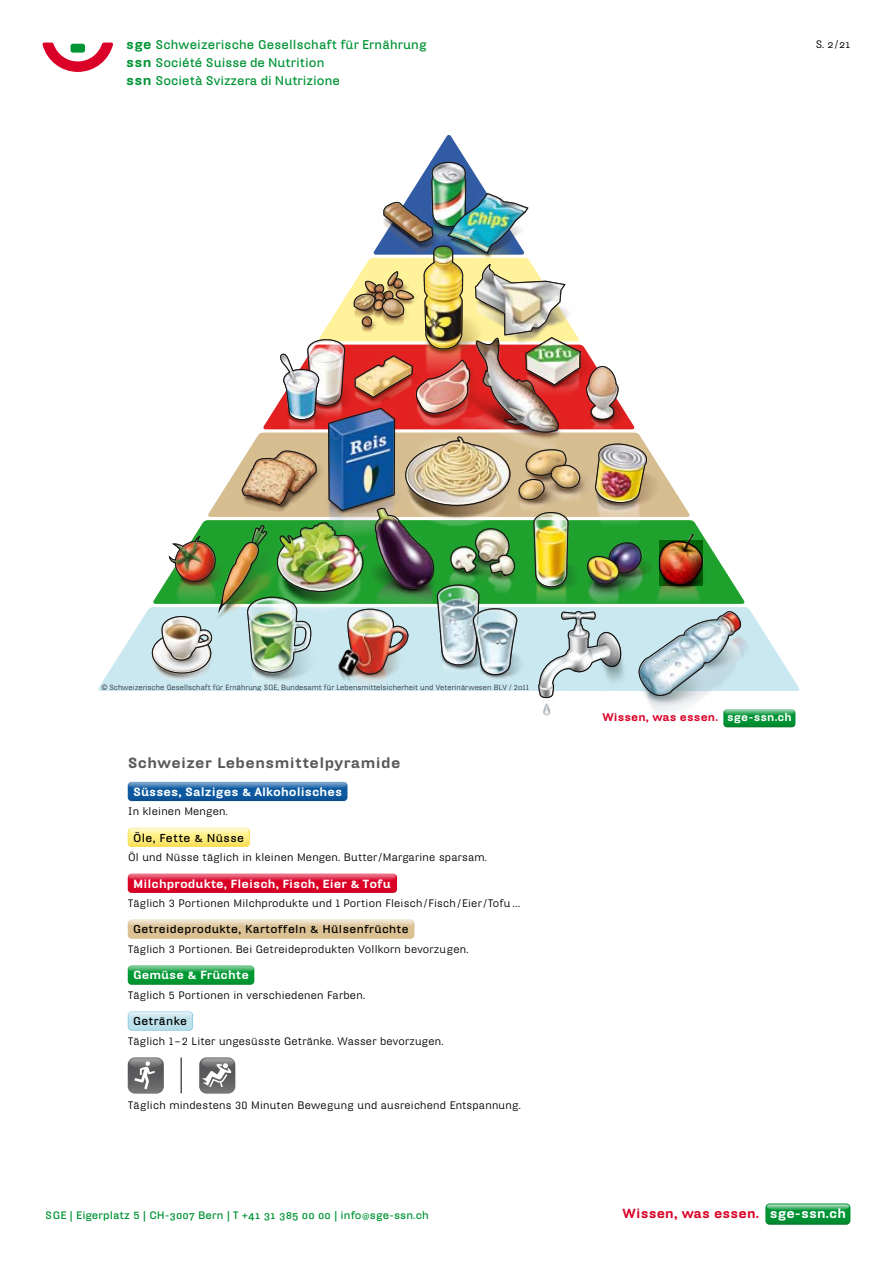
<style>
.page{position:relative;width:893px;height:1263px;background:#fff}
.page>*{position:absolute;margin:0;border:0;box-sizing:border-box;transform-origin:0 0}
.t1{font:900 14.25px "Hydra Text";letter-spacing:.03em;color:#58585a}
.t2{font:900 12.75px "Hydra Text";letter-spacing:.01em;color:#db0027}
.t3{font:700 12.3px/18px "Hydra Text";letter-spacing:.005em;color:#009435}
.t4{font:900 11.55px "Hydra Text";letter-spacing:.005em;color:#fff}
.t5{font:700 11.1px "Hydra Text";letter-spacing:.03em;color:#000}
.t6{font:900 10.8px "Hydra Text";letter-spacing:.01em;color:#db0027}
.t7{font:10.5px "Hydra Text";letter-spacing:.02em;color:#000}
.t8{font:700 10.5px "Hydra Text";letter-spacing:.01em;color:#009435}
.t9{font:7.35px "Hydra Text";letter-spacing:.005em;color:#3e3d40}
.s1{font-weight:900;font-size:13.05px}
.s2{font-family:"Hydra Text Regular Expert"}
.s3{font-family:"Arial";font-size:7.5px}
.s4{font-family:"Hydra Text Bold Expert";font-weight:400}
.s5{font-weight:400}
.s6{color:#fff}
</style>
<div class="page">
<svg style="left:43px;top:43px;width:70px;height:29px"></svg>
<svg style="left:765px;top:1203px;width:85px;height:22px;background:#249f4f"></svg>
<img style="left:98px;top:596px;width:702px;height:132px">
<img style="left:152px;top:135px;width:589px;height:563px">
<svg style="left:723px;top:709px;width:72px;height:18px"></svg>
<img style="left:724px;top:710px;width:70px;height:5px">
<svg style="left:128px;top:782px;width:219px;height:19px;background:#155ca0"></svg>
<img style="left:129px;top:783px;width:217px;height:5px">
<svg style="left:128px;top:828px;width:122px;height:19px;background:#fbe979"></svg>
<img style="left:129px;top:829px;width:120px;height:5px">
<svg style="left:128px;top:875px;width:269px;height:18px;background:#d80327"></svg>
<img style="left:129px;top:874px;width:267px;height:5px">
<div style="left:128px;top:920px;width:286px;height:19px;background:#dbc193;border-radius:4px"></div>
<img style="left:129px;top:920px;width:284px;height:5px">
<svg style="left:128px;top:965px;width:126px;height:20px;background:#119d3e"></svg>
<img style="left:129px;top:966px;width:124px;height:5px">
<svg style="left:128px;top:1011px;width:65px;height:20px"></svg>
<img style="left:129px;top:1012px;width:63px;height:5px">
<svg style="left:128px;top:1057px;width:36px;height:36px"></svg>
<img style="left:129px;top:1058px;width:34px;height:34px">
<svg style="left:134px;top:1061px;width:21px;height:28px"></svg>
<svg style="left:199px;top:1057px;width:36px;height:36px"></svg>
<img style="left:200px;top:1058px;width:34px;height:34px">
<svg style="left:202px;top:1063px;width:30px;height:24px"></svg>
<hr style="left:181px;top:1057px;width:1px;height:36px;background:#000">
<p class="t3" style="left:126px;top:35px;width:302px"><span class="s1">sge</span> Schweizerische Gesellschaft für Ernährung <span class="s1">ssn</span> Société Suisse de Nutrition<br><span class="s1">ssn</span> Società Svizzera di Nutrizione</p>
<p class="t7" style="left:815px;top:38px;width:36px">S. <span class="s2">2</span> / <span class="s2">21</span></p>
<p class="t9" style="left:102px;top:682px;width:429px"><span class="s3">©</span> Schweizerische Gesellschaft für Ernährung SGE, Bundesamt für Lebensmittelsicherheit und Veterinärwesen BLV / 2o11</p>
<h1 class="t1" style="left:128px;top:754px;width:274px">Schweizer Lebensmittelpyramide</h1>
<p class="t4" style="left:133px;top:784px;width:211px">Süsses, Salziges &amp; Alkoholisches</p>
<p class="t5" style="left:133px;top:830px;width:112px">Öle, Fette &amp; Nüsse</p>
<p class="t4" style="left:133px;top:876px;width:259px">Milchprodukte, Fleisch, Fisch, Eier &amp; Tofu</p>
<p class="t5" style="left:133px;top:922px;width:277px">Getreideprodukte, Kartoffeln &amp; Hülsenfrüchte</p>
<p class="t4" style="left:133px;top:968px;width:117px">Gemüse &amp; Früchte</p>
<p class="t5" style="left:133px;top:1014px;width:56px">Getränke</p>
<p class="t7" style="left:128px;top:805px;width:101px">In kleinen Mengen.</p>
<p class="t7" style="left:128px;top:850px;width:360px">Öl und Nüsse täglich in kleinen Mengen. Butter/Margarine sparsam.</p>
<p class="t7" style="left:128px;top:896px;width:393px">Täglich 3 Portionen Milchprodukte und 1 Portion Fleisch/Fisch/Eier/Tofu ...</p>
<p class="t7" style="left:128px;top:942px;width:342px">Täglich 3 Portionen. Bei Getreideprodukten Vollkorn bevorzugen.</p>
<p class="t7" style="left:128px;top:988px;width:238px">Täglich 5 Portionen in verschiedenen Farben.</p>
<p class="t7" style="left:128px;top:1034px;width:317px">Täglich 1–2 Liter ungesüsste Getränke. Wasser bevorzugen.</p>
<p class="t7" style="left:128px;top:1098px;width:394px">Täglich mindestens 30 Minuten Bewegung und ausreichend Entspannung.</p>
<p class="t8" style="left:46px;top:1208px;width:385px">SGE | Eigerplatz 5 | CH-<span class="s4">3007</span> Bern | T +<span class="s4">41 31 385 00 00</span> | info<span class="s5">@</span>sge-ssn.ch</p>
<p class="t6" style="left:602px;top:710px;width:191px">Wissen, was essen. <span class="s6">sge-ssn.ch</span></p>
<p class="t2" style="left:623px;top:1205px;width:225px">Wissen, was essen. <span class="s6">sge-ssn.ch</span></p>
</div>
